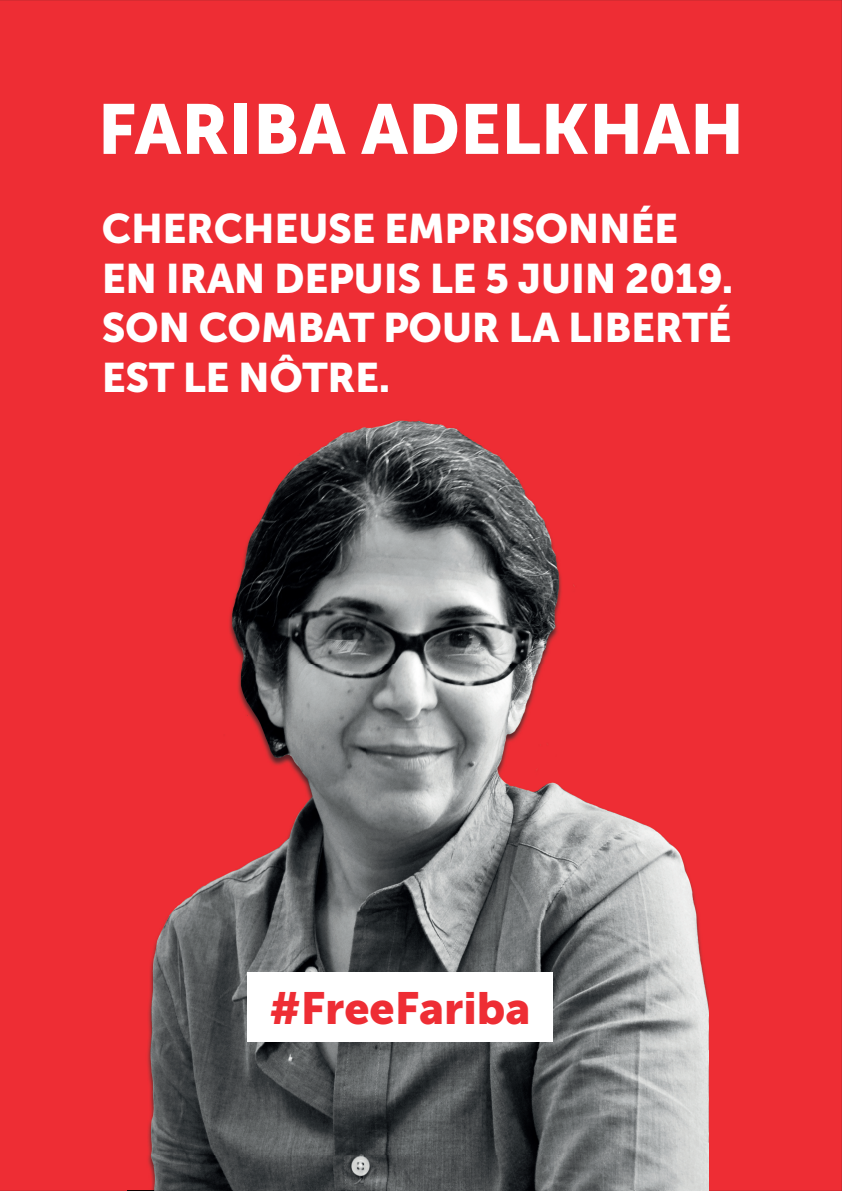
<style>
.page{position:relative;width:842px;height:1191px;background:#ee2d34}
.page>*{position:absolute;margin:0;border:0;box-sizing:border-box;transform-origin:0 0}
.t1{font:70px "Museo Sans 900";color:#fff}
.t2{font:44.8px "Museo Sans 900";color:#ee2d34}
.t3{font:41px/49.4px "Museo Sans 900";letter-spacing:-.01em;color:#fff}
</style>
<div class="page">
<img style="left:128px;top:420px;width:581px;height:771px">
<div style="left:247px;top:972px;width:306px;height:69px;background:#fff"></div>
<h1 class="t1" style="left:98px;top:90px;width:648px">FARIBA ADELKHAH</h1>
<p class="t3" style="left:102px;top:204px;width:633px">CHERCHEUSE EMPRISONNÉE<br>EN IRAN DEPUIS LE 5 JUIN 2019.<br>SON COMBAT POUR LA LIBERTÉ<br>EST LE NÔTRE.</p>
<p class="t2" style="left:269px;top:982px;width:263px">#FreeFariba</p>
</div>
